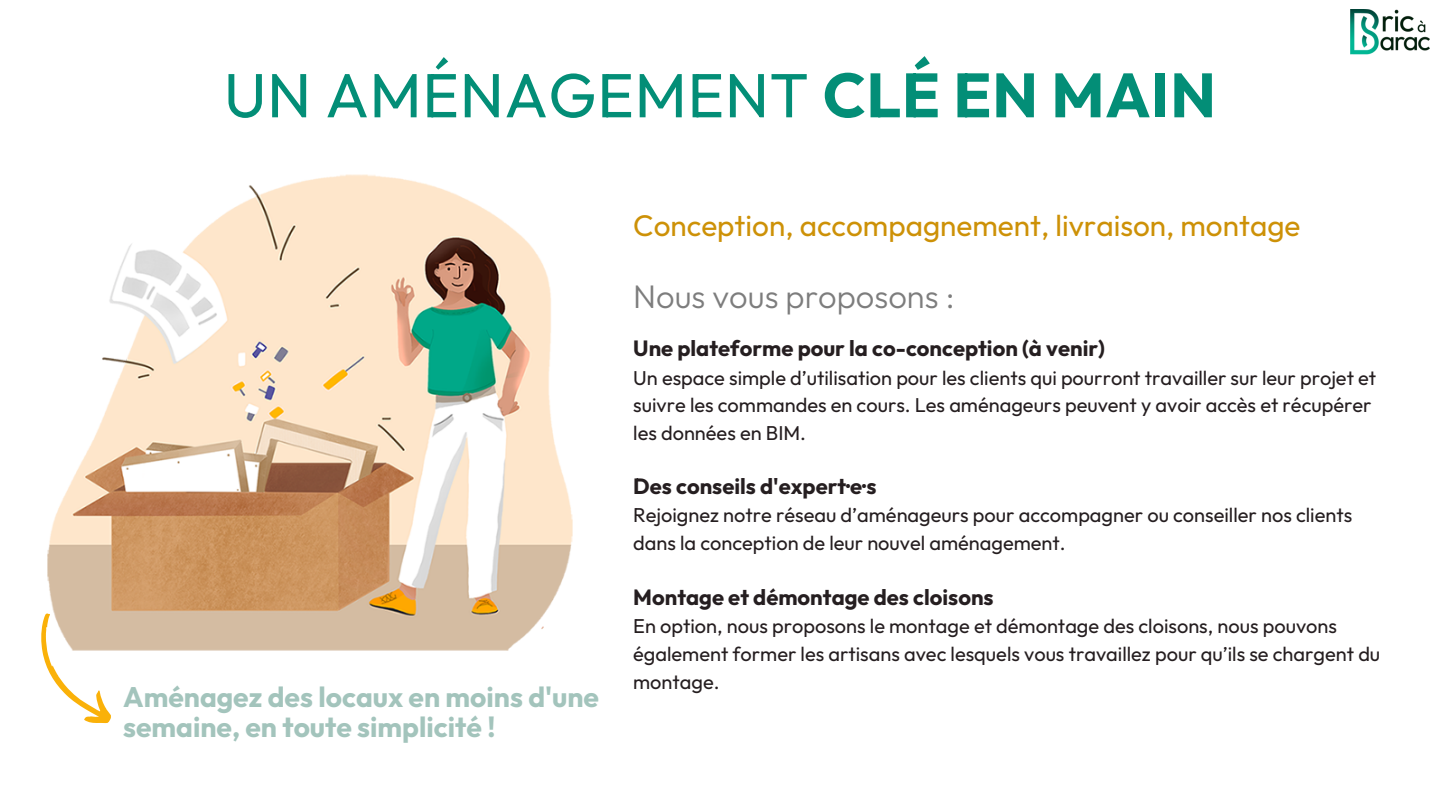
<style>
.page{position:relative;width:1440px;height:810px;background:#fff}
.page>*{position:absolute;margin:0;border:0;box-sizing:border-box;transform-origin:0 0}
.t1{font:62.3px "Outfit";letter-spacing:.01em;color:#038e77}
.t2{font:300 32.7px "Outfit";color:#7d7d7d}
.t3{font:29.7px "Outfit";color:#cd9107}
.t4{font:700 28.3px/30.7px "Outfit";color:#a3c4bc}
.t5{font:700 22px "Outfit";color:#251e20}
.t6{font:20px/27.8px "Outfit";color:#251e20}
.s1{font-weight:700}
</style>
<div class="page">
<img style="left:47px;top:174px;width:526px;height:477px">
<img style="left:1350px;top:9px;width:80px;height:46px">
<svg style="left:41px;top:612px;width:79px;height:112px"></svg>
<p class="t1" style="left:224px;top:55px;width:994px">UN AMÉNAGEMENT <span class="s1">CLÉ EN MAIN</span></p>
<p class="t4" style="left:123px;top:681px;width:478px">Aménagez des locaux en moins d'une semaine, en toute simplicité !</p>
<p class="t3" style="left:633px;top:206px;width:669px">Conception, accompagnement, livraison, montage</p>
<p class="t2" style="left:633px;top:275px;width:323px">Nous vous proposons :</p>
<p class="t5" style="left:633px;top:334px;width:473px">Une plateforme pour la co-conception (à venir)</p>
<p class="t6" style="left:633px;top:363px;width:745px">Un espace simple d’utilisation pour les clients qui pourront travailler sur leur projet et suivre les commandes en cours. Les aménageurs peuvent y avoir accès et récupérer les données en BIM.</p>
<p class="t5" style="left:633px;top:472px;width:245px">Des conseils d'expert·e·s</p>
<p class="t6" style="left:633px;top:501px;width:721px">Rejoignez notre réseau d’aménageurs pour accompagner ou conseiller nos clients dans la conception de leur nouvel aménagement.</p>
<p class="t5" style="left:633px;top:583px;width:362px">Montage et démontage des cloisons</p>
<p class="t6" style="left:633px;top:612px;width:749px">En option, nous proposons le montage et démontage des cloisons, nous pouvons également former les artisans avec lesquels vous travaillez pour qu’ils se chargent du montage.</p>
</div>
